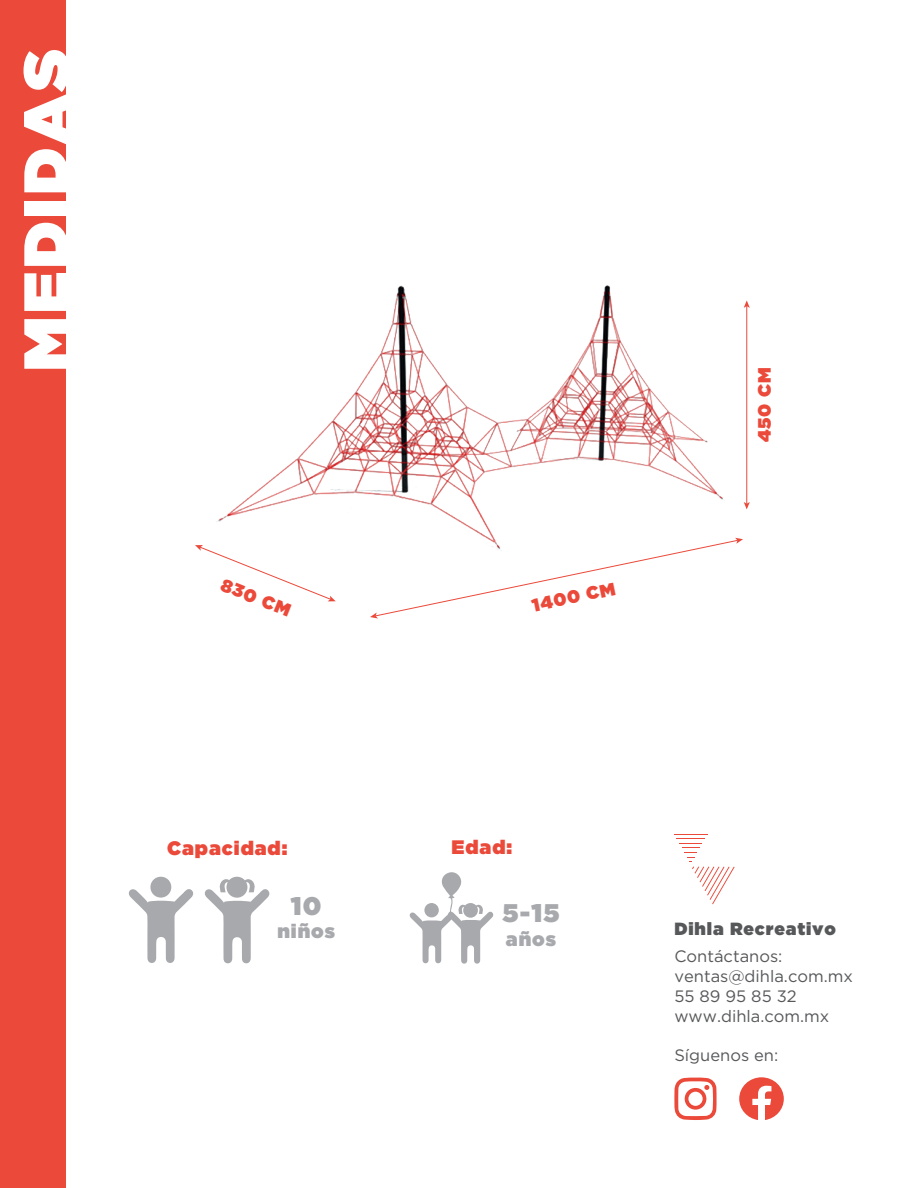
<style>
.page{position:relative;width:918px;height:1188px;background:#fff}
.page>*{position:absolute;margin:0;border:0;box-sizing:border-box;transform-origin:0 0}
.t1{font:900 63px "Gotham";letter-spacing:.05em;color:#fff}
.t2{font:900 25.5px "Gotham";color:#a8a9ad}
.t3{font:900 19.5px "Gotham";letter-spacing:.05em;color:#eb493a}
.t4{font:900 19.5px "Gotham";letter-spacing:.05em;color:#a8a9ad}
.t5{font:900 18px "Gotham";color:#eb493a}
.t6{font:900 17.7px "Gotham";letter-spacing:.05em;color:#57585a}
.t7{font:16.5px/19.8px "Gotham";color:#57585a}
</style>
<div class="page">
<svg style="left:204px;top:877px;width:66px;height:86px"></svg>
<svg style="left:128px;top:887px;width:66px;height:76px"></svg>
<div style="left:150px;top:877px;width:21px;height:21px;background:#a8a9ad;border-radius:50%"></div>
<div style="left:0;top:0;width:66px;height:1188px;background:#eb493a"></div>
<svg style="left:674px;top:1077px;width:43px;height:43px"></svg>
<svg style="left:739px;top:1077px;width:45px;height:43px"></svg>
<hr style="left:674px;top:834px;width:33px;height:1px;background:#eb493a">
<svg style="left:677px;top:838px;width:58px;height:66px"></svg>
<img style="left:216px;top:285px;width:532px;height:317px">
<svg style="left:409px;top:872px;width:85px;height:92px"></svg>
<div style="left:424px;top:903px;width:15px;height:14px;background:#a8a9ad;border-radius:50%"></div>
<hr style="left:746px;top:306px;width:1px;height:198px;background:#eb493a">
<svg style="left:744px;top:502px;width:6px;height:7px"></svg>
<svg style="left:744px;top:300px;width:6px;height:8px"></svg>
<svg style="left:370px;top:538px;width:373px;height:81px"></svg>
<svg style="left:195px;top:545px;width:141px;height:56px"></svg>
<h1 class="t1" style="left:1px;top:371px;width:325px;rotate:-90deg">MEDIDAS</h1>
<p class="t5" style="left:227px;top:572px;width:75px;rotate:22deg">830 CM</p>
<p class="t5" style="left:529px;top:593px;width:86px;rotate:-12deg">1400 CM</p>
<p class="t5" style="left:752px;top:442px;width:76px;rotate:-90deg">450 CM</p>
<p class="t3" style="left:167px;top:834px;width:122px">Capacidad:</p>
<p class="t3" style="left:451px;top:833px;width:62px">Edad:</p>
<h2 class="t2" style="left:291px;top:887px;width:32px">10</h2>
<p class="t4" style="left:277px;top:917px;width:59px">niños</p>
<h2 class="t2" style="left:503px;top:895px;width:59px">5-15</h2>
<p class="t4" style="left:506px;top:925px;width:52px">años</p>
<p class="t6" style="left:674px;top:916px;width:163px">Dihla Recreativo</p>
<p class="t7" style="left:674px;top:946px;width:180px">Contáctanos: ventas@dihla.com.mx<br>55 89 95 85 32 www.dihla.com.mx</p>
<p class="t7" style="left:674px;top:1045px;width:105px">Síguenos en:</p>
</div>
